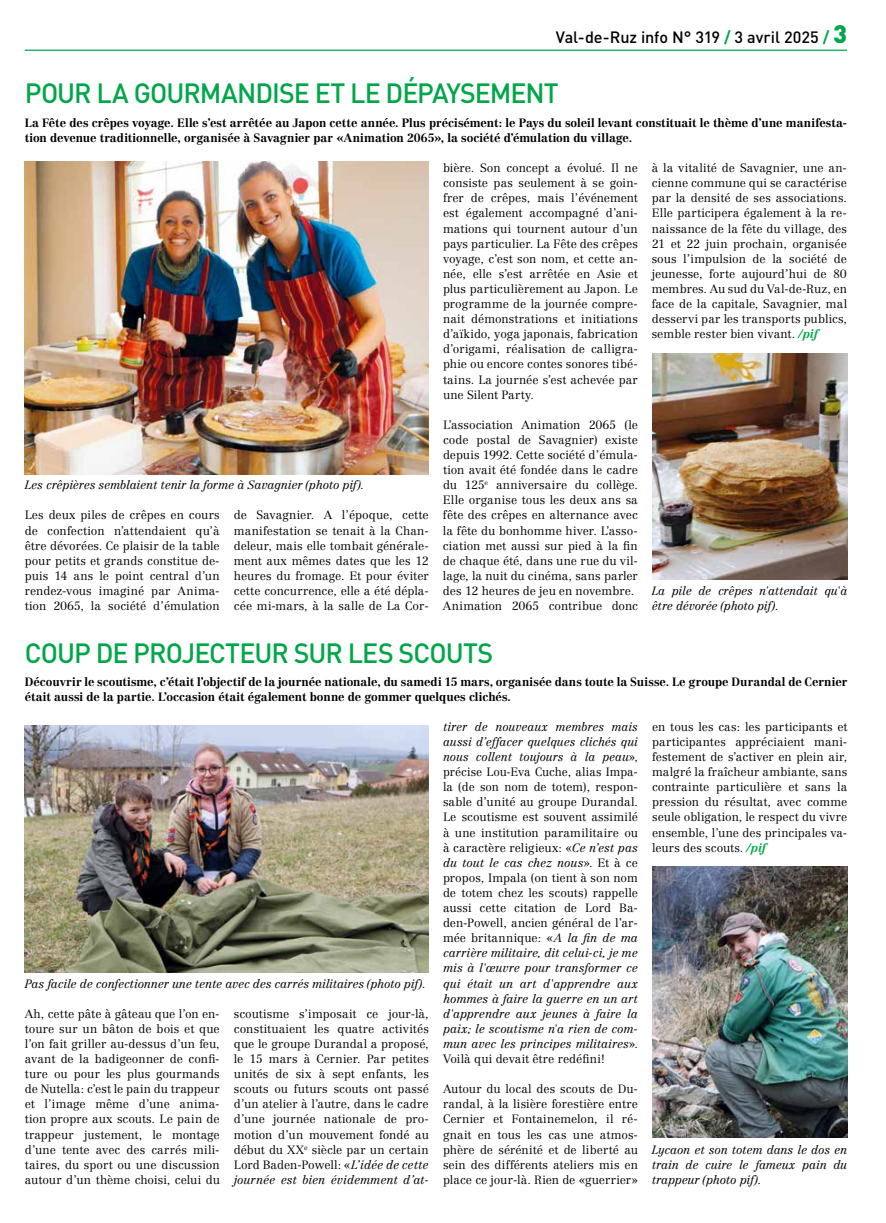
<style>
.page{position:relative;width:886px;height:1223px;background:#fff}
.page>*{position:absolute;margin:0;border:0;box-sizing:border-box;transform-origin:0 0}
.t1{font:500 27.5px "DIN";letter-spacing:-.035em;color:#00a649}
.t2{font:500 16.25px "DIN";letter-spacing:-.005em;color:#000}
.t3{font:300 11.88px/15.1px "Centennial";letter-spacing:.005em;color:#000;text-align:justify}
.t4{font:700 11.88px/15.1px "Centennial";color:#000}
.t5{font:italic 300 11.88px/15.1px "Centennial";letter-spacing:-.015em;color:#000}
.s1{font-weight:700;color:#00a649}
.s2{font-weight:900;font-size:25px;color:#00a649}
.s3{font-weight:700;font-style:italic;color:#00a649}
.s4{font-style:italic}
</style>
<div class="page">
<hr style="left:25px;top:50px;width:822px;height:1px;background:#00a649">
<img style="left:25px;top:725px;width:404px;height:247px">
<img style="left:652px;top:866px;width:195px;height:271px">
<img style="left:25px;top:161px;width:404px;height:313px">
<img style="left:652px;top:353px;width:195px;height:227px">
<h2 class="t2" style="left:556px;top:27px;width:293px">Val-de-Ruz info N° 319 <span class="s1">/</span> 3 avril 2025 <span class="s1">/</span> <span class="s2">3</span></h2>
<h1 class="t1" style="left:25px;top:75px;width:535px">POUR LA GOURMANDISE ET LE DÉPAYSEMENT</h1>
<p class="t4" style="left:25px;top:115px;width:824px">La Fête des crêpes voyage. Elle s’est arrêtée au Japon cette année. Plus précisément: le Pays du soleil levant constituait le thème d’une manifesta&shy;tion devenue traditionnelle, organisée à Savagnier par «Animation 2065», la société d’émulation du village.</p>
<p class="t3" style="left:443px;top:160px;width:196px">bière. Son concept a évolué. Il ne consiste pas seulement à se goin&shy;frer de crêpes, mais l’événement est également accompagné d’ani&shy;mations qui tournent autour d’un pays particulier. La Fête des crêpes voyage, c’est son nom, et cette an&shy;née, elle s’est arrêtée en Asie et plus particulièrement au Japon. Le programme de la journée compre&shy;nait démonstrations et initiations d’aïkido, yoga japonais, fabrication d’origami, réalisation de calligra&shy;phie ou encore contes sonores tibé&shy;tains. La journée s’est achevée par une Silent Party.</p>
<p class="t3" style="left:443px;top:417px;width:196px;text-align:left">L’association Animation 2065 (le code postal de Savagnier) existe depuis 1992. Cette société d’émula&shy;tion avait été fondée dans le cadre du 125<sup>e</sup> anniversaire du collège.<br>Elle organise tous les deux ans sa fête des crêpes en alternance avec la fête du bonhomme hiver. L’asso&shy;ciation met aussi sur pied à la fin de chaque été, dans une rue du vil&shy;lage, la nuit du cinéma, sans parler des 12 heures de jeu en novembre.<br>Animation 2065 contribue donc</p>
<h1 class="t1" style="left:25px;top:635px;width:470px">COUP DE PROJECTEUR SUR LES SCOUTS</h1>
<p class="t4" style="left:25px;top:673px;width:824px">Découvrir le scoutisme, c’était l’objectif de la journée nationale, du samedi 15 mars, organisée dans toute la Suisse. Le groupe Durandal de Cernier était aussi de la partie. L’occasion était également bonne de gommer quelques clichés.</p>
<p class="t3" style="left:652px;top:160px;width:197px">à la vitalité de Savagnier, une an&shy;cienne commune qui se caractérise par la densité de ses associations.<br>Elle participera également à la re&shy;naissance de la fête du village, des 21 et 22 juin prochain, organisée sous l’impulsion de la société de jeunesse, forte aujourd’hui de 80 membres. Au sud du Val-de-Ruz, en face de la capitale, Savagnier, mal desservi par les transports publics, semble rester bien vivant. <span class="s3">/pif</span></p>
<p class="t5" style="left:25px;top:477px;width:341px">Les crêpières semblaient tenir la forme à Savagnier (photo pif).</p>
<p class="t3" style="left:234px;top:508px;width:196px">de Savagnier. A l’époque, cette manifestation se tenait à la Chan&shy;deleur, mais elle tombait générale&shy;ment aux mêmes dates que les 12 heures du fromage. Et pour éviter cette concurrence, elle a été dépla&shy;cée mi-mars, à la salle de La Cor-</p>
<p class="t3" style="left:25px;top:508px;width:196px">Les deux piles de crêpes en cours de confection n’attendaient qu’à être dévorées. Ce plaisir de la table pour petits et grands constitue de&shy;puis 14 ans le point central d’un rendez-vous imaginé par Anima&shy;tion 2065, la société d’émulation</p>
<p class="t5" style="left:652px;top:583px;width:197px">La pile de crêpes n'attendait qu'à être dévorée (photo pif).</p>
<p class="t5" style="left:25px;top:975px;width:403px">Pas facile de confectionner une tente avec des carrés militaires (photo pif).</p>
<p class="t3" style="left:25px;top:1006px;width:196px">Ah, cette pâte à gâteau que l’on en&shy;toure sur un bâton de bois et que l’on fait griller au-dessus d’un feu, avant de la badigeonner de confi&shy;ture ou pour les plus gourmands de Nutella: c’est le pain du trappeur et l’image même d’une anima&shy;tion propre aux scouts. Le pain de trappeur justement, le montage d’une tente avec des carrés mili&shy;taires, du sport ou une discussion autour d’un thème choisi, celui du</p>
<p class="t3" style="left:234px;top:1006px;width:196px">scoutisme s’imposait ce jour-là, constituaient les quatre activités que le groupe Durandal a proposé, le 15 mars à Cernier. Par petites unités de six à sept enfants, les scouts ou futurs scouts ont passé d’un atelier à l’autre, dans le cadre d’une journée nationale de pro&shy;motion d’un mouvement fondé au début du XX<sup>e</sup> siècle par un certain Lord Baden-Powell: «<span class="s4">L’idée de cette journée est bien évidemment d’at-</span></p>
<p class="t3" style="left:443px;top:719px;width:196px"><span class="s4">tirer de nouveaux membres mais aussi d’effacer quelques clichés qui nous collent toujours à la peau</span>», précise Lou-Eva Cuche, alias Impa&shy;la (de son nom de totem), respon&shy;sable d’unité au groupe Durandal.<br>Le scoutisme est souvent assimilé à une institution paramilitaire ou à caractère religieux: «<span class="s4">Ce n’est pas du tout le cas chez nous</span>». Et à ce propos, Impala (on tient à son nom de totem chez les scouts) rappelle aussi cette citation de Lord Ba&shy;den-Powell, ancien général de l’ar&shy;mée britannique: «<span class="s4">A la fin de ma carrière militaire, dit celui-ci, je me mis à l'œuvre pour transformer ce qui était un art d'apprendre aux hommes à faire la guerre en un art d'apprendre aux jeunes à faire la paix; le scoutisme n'a rien de com&shy;mun avec les principes militaires</span>».<br>Voilà qui devait être redéfini!</p>
<p class="t3" style="left:443px;top:1081px;width:196px">Autour du local des scouts de Du&shy;randal, à la lisière forestière entre Cernier et Fontainemelon, il ré&shy;gnait en tous les cas une atmos&shy;phère de sérénité et de liberté au sein des différents ateliers mis en place ce jour-là. Rien de «guerrier»</p>
<p class="t3" style="left:652px;top:719px;width:197px">en tous les cas: les participants et participantes appréciaient mani&shy;festement de s’activer en plein air, malgré la fraîcheur ambiante, sans contrainte particulière et sans la pression du résultat, avec comme seule obligation, le respect du vivre ensemble, l’une des principales va&shy;leurs des scouts. <span class="s3">/pif</span></p>
<p class="t5" style="left:652px;top:1141px;width:197px;text-align:justify">Lycaon et son totem dans le dos en train de cuire le fameux pain du trappeur (photo pif).</p>
</div>
